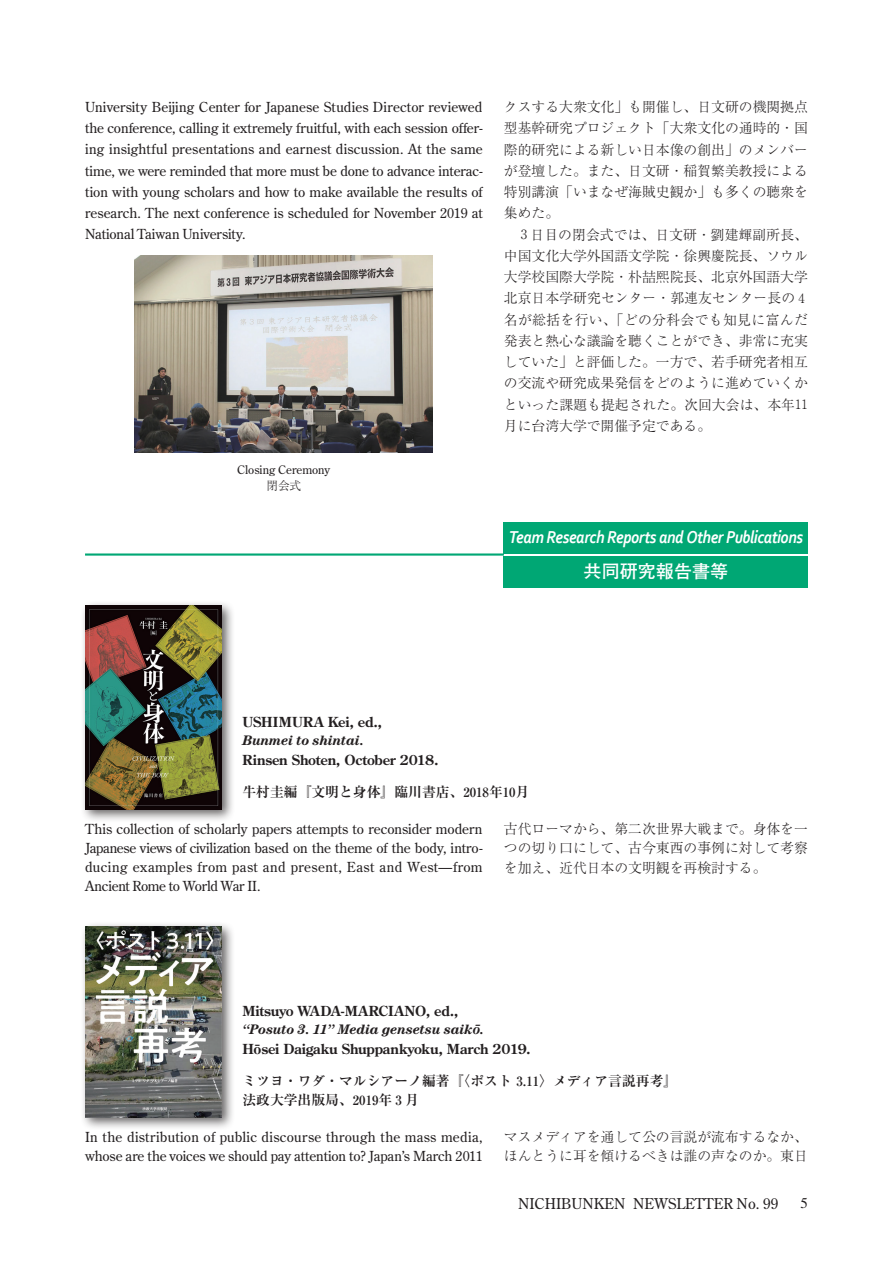
<style>
.page{position:relative;width:893px;height:1263px;background:#fff}
.page>*{position:absolute;margin:0;border:0;box-sizing:border-box;transform-origin:0 0}
.t1{font:italic 700 18px "Corbel";letter-spacing:-.025em;color:#fff;scale:.87 1}
.t2{font:700 18px "Futo Go B101 Pr 6 N";color:#fff}
.t3{font:14.85px "Century Old Style";color:#231f20}
.t4{font:14.85px "Times";color:#231f20}
.t5{font:13.8px/21.3px "Century Old Style";color:#231f20;text-align:justify}
.t6{font:300 13.8px/21.3px "Ryumin Pr 6 N";color:#231f20;text-align:justify}
.t7{font:700 13.8px "Century Old Style";letter-spacing:-.01em;color:#231f20}
.t8{font:700 13.8px/19px "Ryumin Pr 6 N";color:#231f20}
.t9{font:italic 700 13.8px "Century";letter-spacing:-.02em;color:#231f20}
.t10{font:11.7px "Century Old Style";letter-spacing:-.005em;color:#231f20}
.t11{font:300 11.7px "Ryumin Pr 6 N";color:#231f20}
.s1{font-size:12.75px}
.s2{font-family:"Ryumin Pr 6 N";font-weight:800;font-style:normal;font-stretch:expanded}
.s3{font-family:"Ryumin Pr 6 N";font-weight:800;font-stretch:expanded}
</style>
<div class="page">
<img style="left:135px;top:255px;width:298px;height:198px">
<hr style="left:85px;top:553px;width:419px;height:3px;background:#00a774">
<div style="left:504px;top:522px;width:304px;height:31px;background:#00a774"></div>
<div style="left:504px;top:556px;width:304px;height:31px;background:#00a774"></div>
<div style="left:80px;top:600px;width:155px;height:223px;background:#231f20;opacity:.7"></div>
<img style="left:85px;top:606px;width:136px;height:203px">
<div style="left:80px;top:922px;width:155px;height:209px;background:#231f20;opacity:.7"></div>
<img style="left:85px;top:927px;width:136px;height:190px">
<p class="t5" style="left:85px;top:96px;width:399px">University Beijing Center for Japanese Studies Director reviewed the conference, calling it extremely fruitful, with each session offer&shy;ing insightful presentations and earnest discussion. At the same time, we were reminded that more must be done to advance interac&shy;tion with young scholars and how to make available the results of research. The next conference is scheduled for November 2019 at National Taiwan University.</p>
<p class="t10" style="left:237px;top:462px;width:95px">Closing Ceremony</p>
<p class="t11" style="left:266px;top:476px;width:36px">閉会式</p>
<p class="t6" style="left:504px;top:95px;width:306px">クスする大衆文化」も開催し、日文研の機関拠点型基幹研究プロジェクト「大衆文化の通時的・国際的研究による新しい日本像の創出」のメンバーが登壇した。また、日文研・稲賀繁美教授による特別講演「いまなぜ海賊史観か」も多くの聴衆を集めた。</p>
<p class="t6" style="left:504px;top:223px;width:306px;text-align:left;text-indent:17px"><span class="s1">₃</span> 日目の閉会式では、日文研・劉建輝副所長、中国文化大学外国語文学院・徐興慶院長、ソウル大学校国際大学院・朴喆熙院長、北京外国語大学北京日本学研究センター・郭連友センター長の <span class="s1">₄</span>名が総括を行い、「どの分科会でも知見に富んだ発表と熱心な議論を聴くことができ、非常に充実していた」と評価した。一方で、若手研究者相互の交流や研究成果発信をどのように進めていくかといった課題も提起された。次回大会は、本年<span class="s1">₁₁</span>月に台湾大学で開催予定である。</p>
<h1 class="t1" style="left:509px;top:526px;width:340px">Team Research Reports and Other Publications</h1>
<h1 class="t2" style="left:584px;top:557px;width:146px">共同研究報告書等</h1>
<p class="t7" style="left:242px;top:712px;width:141px">USHIMURA Kei, ed.,</p>
<p class="t9" style="left:242px;top:733px;width:123px">Bunmei to shintai.</p>
<p class="t7" style="left:242px;top:751px;width:198px">Rinsen Shoten, October 2018.</p>
<p class="t8" style="left:242px;top:782px;width:289px">牛村圭編『文明と身体』臨川書店、<span class="s1">2018</span>年<span class="s1">10</span>月</p>
<p class="t5" style="left:85px;top:819px;width:399px;line-height:19.2px">This collection of scholarly papers attempts to reconsider modern Japanese views of civilization based on the theme of the body, intro&shy;ducing examples from past and present, East and West—from Ancient Rome to World War II.</p>
<p class="t6" style="left:504px;top:819px;width:306px;line-height:19.2px">古代ローマから、第二次世界大戦まで。身体を一つの切り口にして、古今東西の事例に対して考察を加え、近代日本の文明観を再検討する。</p>
<p class="t7" style="left:242px;top:1001px;width:218px">Mitsuyo WADA-MARCIANO, ed.,</p>
<p class="t9" style="left:242px;top:1022px;width:243px">“Posuto 3. 11” Media gensetsu saik<span class="s2">ō</span>.</p>
<p class="t7" style="left:242px;top:1040px;width:290px">H<span class="s3">ō</span>sei Daigaku Shuppankyoku, March 2019.</p>
<p class="t8" style="left:242px;top:1070px;width:436px">ミツヨ・ワダ・マルシアーノ編著『〈ポスト <span class="s1">3</span>.<span class="s1">11</span>〉メディア言説再考』法政大学出版局、<span class="s1">2019</span>年<span class="s1">３</span>月</p>
<p class="t5" style="left:85px;top:1127px;width:399px;line-height:19.2px">In the distribution of public discourse through the mass media, whose are the voices we should pay attention to? Japan’s March 2011</p>
<p class="t6" style="left:504px;top:1127px;width:306px;line-height:19.2px">マスメディアを通して公の言説が流布するなか、ほんとうに耳を傾けるべきは誰の声なのか。東日</p>
<p class="t3" style="left:518px;top:1194px;width:262px">NICHIBUNKEN NEWSLETTER No. 99</p>
<p class="t4" style="left:800px;top:1195px;width:9px">5</p>
</div>
